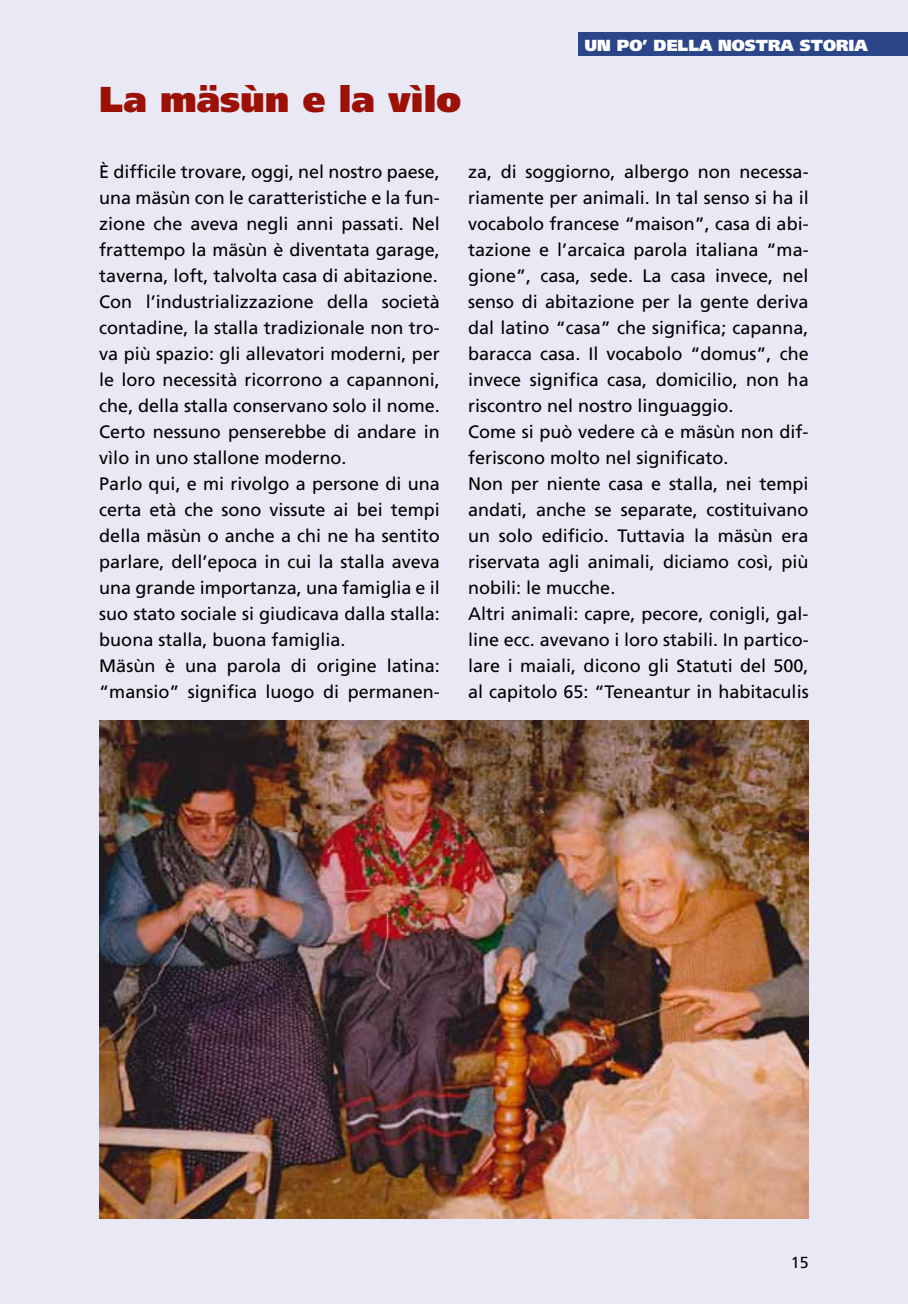
<style>
.page{position:relative;width:908px;height:1304px;background:#fff}
.page>*{position:absolute;margin:0;border:0;box-sizing:border-box;transform-origin:0 0}
.t1{font:900 36px "Frutiger";color:#9c1006}
.t2{font:18px/26px "Frutiger";color:#000}
.t3{font:900 16px "Frutiger";color:#fff}
.t4{font:16px "Frutiger";color:#000}
</style>
<div class="page">
<div style="left:0;top:0;width:907px;height:1304px;background:#e8e9f4"></div>
<div style="left:578px;top:33px;width:329px;height:23px;background:#2a4689"></div>
<img style="left:99px;top:720px;width:709px;height:499px">
<h1 class="t1" style="left:99px;top:78px;width:363px">LA MÄSÙN E LA VÌLO</h1>
<p class="t3" style="left:584px;top:35px;width:284px">UN PO’ DELLA NOSTRA STORIA</p>
<p class="t2" style="left:99px;top:159px;width:342px">È difficile trovare, oggi, nel nostro paese, una mäsùn con le caratteristiche e la fun&shy;zione che aveva negli anni passati. Nel frattempo la mäsùn è diventata garage, taverna, loft, talvolta casa di abitazione.<br>Con l’industrializzazione della società contadine, la stalla tradizionale non tro&shy;va più spazio: gli allevatori moderni, per le loro necessità ricorrono a capannoni, che, della stalla conservano solo il nome.<br>Certo nessuno penserebbe di andare in vìlo in uno stallone moderno.<br>Parlo qui, e mi rivolgo a persone di una certa età che sono vissute ai bei tempi della mäsùn o anche a chi ne ha sentito parlare, dell’epoca in cui la stalla aveva una grande importanza, una famiglia e il suo stato sociale si giudicava dalla stalla: buona stalla, buona famiglia.<br>Mäsùn è una parola di origine latina: “mansio” significa luogo di permanen-</p>
<p class="t2" style="left:468px;top:159px;width:342px">za, di soggiorno, albergo non necessa&shy;riamente per animali. I n tal senso si ha il vocabolo francese “maison”, casa di abi&shy;tazione e l’arcaica parola italiana “ma&shy;gione”, casa, sede. La casa invece, nel senso di abitazione per la gente deriva dal latino “casa” che significa; capanna, baracca casa. I l vocabolo “domus”, che invece significa casa, domicilio, non ha riscontro nel nostro linguaggio.<br>Come si può vedere cà e mäsùn non dif&shy;feriscono molto nel significato.<br>Non per niente casa e stalla, nei tempi andati, anche se separate, costituivano un solo edificio. Tuttavia la mäsùn era riservata agli animali, diciamo così, più nobili: le mucche.<br>Altri animali: capre, pecore, conigli, gal&shy;line ecc. avevano i loro stabili. I n partico&shy;lare i maiali, dicono gli Statuti del 500, al capitolo 65: “Teneantur in habitaculis</p>
<p class="t4" style="left:790px;top:1253px;width:19px">15</p>
</div>
